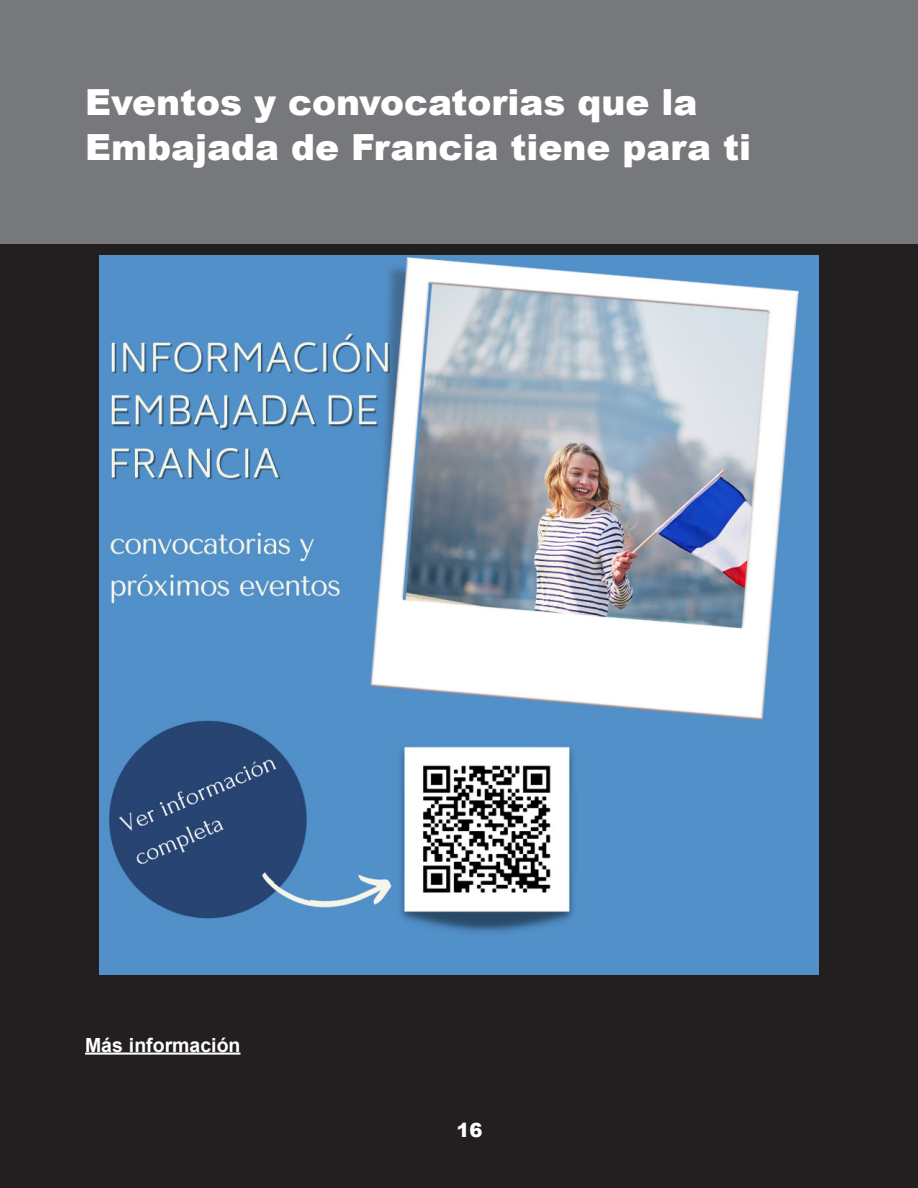
<style>
.page{position:relative;width:918px;height:1188px;background:#fff}
.page>*{position:absolute;margin:0;border:0;box-sizing:border-box;transform-origin:0 0}
.cabeza1Convocatorias{font:900 36px/45px "Arial";color:#fff}
.cuerpoArticulos_sin{font:700 19.5px "Arial";color:#fff}
.t1{font:900 19.5px "Arial";color:#fff}
</style>
<div class="page">
<div style="left:0;top:244px;width:918px;height:944px;background:#231f20"></div>
<div style="left:0;top:0;width:918px;height:244px;background:#76787b"></div>
<hr style="left:85px;top:1053px;width:156px;height:2px;background:#fff">
<img style="left:99px;top:255px;width:720px;height:720px">
<p class="cabeza1Convocatorias" style="left:85px;top:79px;width:668px">Eventos y convocatorias que la<br>Embajada de Francia tiene para ti</p>
<p class="cuerpoArticulos_sin" style="left:85px;top:1031px;width:157px">Más información</p>
<p class="t1" style="left:456px;top:1116px;width:28px">16</p>
</div>
